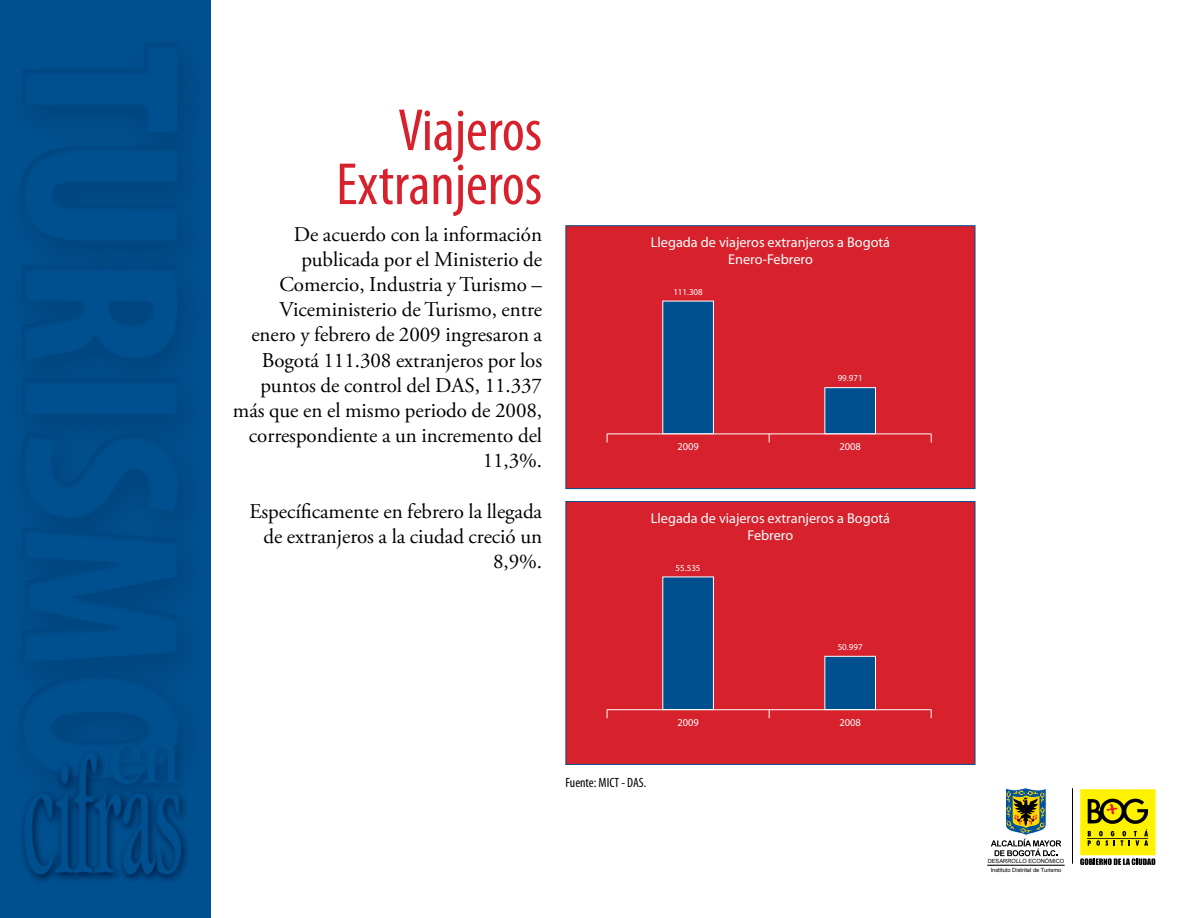
<style>
.page{position:relative;width:1188px;height:918px;background:#fff}
.page>*{position:absolute;margin:0;border:0;box-sizing:border-box;transform-origin:0 0}
.t1{font:condensed 60px/54px "Myriad Pro";color:#d7212c;text-align:right}
.t2{font:21px/25.2px "Adobe Garamond Pro";letter-spacing:-.005em;color:#000;text-align:right}
.t3{font:14.25px/17.1px "Myriad Pro";color:#fff;text-align:center}
.t4{font:condensed 13.5px "Myriad Pro";color:#000}
.t5{font:10.5px "Myriad Pro";color:#fff}
.t6{font:9px "Myriad Pro";color:#fff}
.t7{font:5.7px "Arial";color:#000}
</style>
<div class="page">
<img style="left:0;top:0;width:211px;height:918px">
<hr style="left:987px;top:865px;width:78px;height:1px;background:#000">
<svg style="left:991px;top:787px;width:70px;height:69px"></svg>
<hr style="left:1072px;top:788px;width:1px;height:76px;background:#000">
<div style="left:1080px;top:789px;width:76px;height:66px;background:#fff200"></div>
<svg style="left:1088px;top:799px;width:60px;height:47px"></svg>
<svg style="left:1080px;top:858px;width:75px;height:7px"></svg>
<hr style="left:1088px;top:838px;width:60px;height:1px;background:#2e2f2e">
<div style="left:566px;top:225px;width:409px;height:264px;background:#d7212c;border:1px solid #00508f"></div>
<hr style="left:607px;top:434px;width:324px;height:1px;background:#fff">
<div style="left:663px;top:301px;width:51px;height:133px;background:#00508f;border:1px solid #fff"></div>
<div style="left:825px;top:387px;width:51px;height:47px;background:#00508f;border:1px solid #fff"></div>
<div style="left:566px;top:501px;width:409px;height:264px;background:#d7212c;border:1px solid #00508f"></div>
<hr style="left:607px;top:709px;width:324px;height:1px;background:#fff">
<div style="left:663px;top:577px;width:51px;height:133px;background:#00508f;border:1px solid #fff"></div>
<div style="left:825px;top:656px;width:51px;height:54px;background:#00508f;border:1px solid #fff"></div>
<h1 class="t1" style="left:336px;top:103px;width:207px">Viajeros<br>Extranjeros</h1>
<p class="t2" style="left:233px;top:222px;width:311px">De acuerdo con la información publicada por el Ministerio de<br>Comercio, Industria y Turismo –<br>Viceministerio de Turismo, entre enero y febrero de 2009 ingresaron a<br>Bogotá 111.308 extranjeros por los puntos de control del DAS, 11.337 más que en el mismo periodo de 2008, correspondiente a un incremento del<br>11,3%.</p>
<p class="t2" style="left:249px;top:499px;width:294px">Específicamente en febrero la llegada de extranjeros a la ciudad creció un<br>8,9%.</p>
<p class="t3" style="left:651px;top:233px;width:241px">Llegada de viajeros extranjeros a Bogotá<br>Enero-Febrero</p>
<p class="t6" style="left:673px;top:286px;width:31px">111.308</p>
<p class="t6" style="left:838px;top:373px;width:26px">99.971</p>
<p class="t5" style="left:677px;top:440px;width:23px">2009</p>
<p class="t5" style="left:839px;top:440px;width:23px">2008</p>
<p class="t3" style="left:651px;top:509px;width:241px">Llegada de viajeros extranjeros a Bogotá<br>Febrero</p>
<p class="t6" style="left:676px;top:562px;width:26px">55.535</p>
<p class="t4" style="left:566px;top:775px;width:82px">Fuente: MICT - DAS.</p>
<p class="t6" style="left:838px;top:642px;width:26px">50.997</p>
<p class="t5" style="left:677px;top:716px;width:23px">2009</p>
<p class="t5" style="left:839px;top:716px;width:23px">2008</p>
<p class="t7" style="left:988px;top:858px;width:78px">DESARROLLO ECONÓMICO</p>
<p class="t7" style="left:991px;top:866px;width:72px">Instituto Distrital de Turismo</p>
</div>
